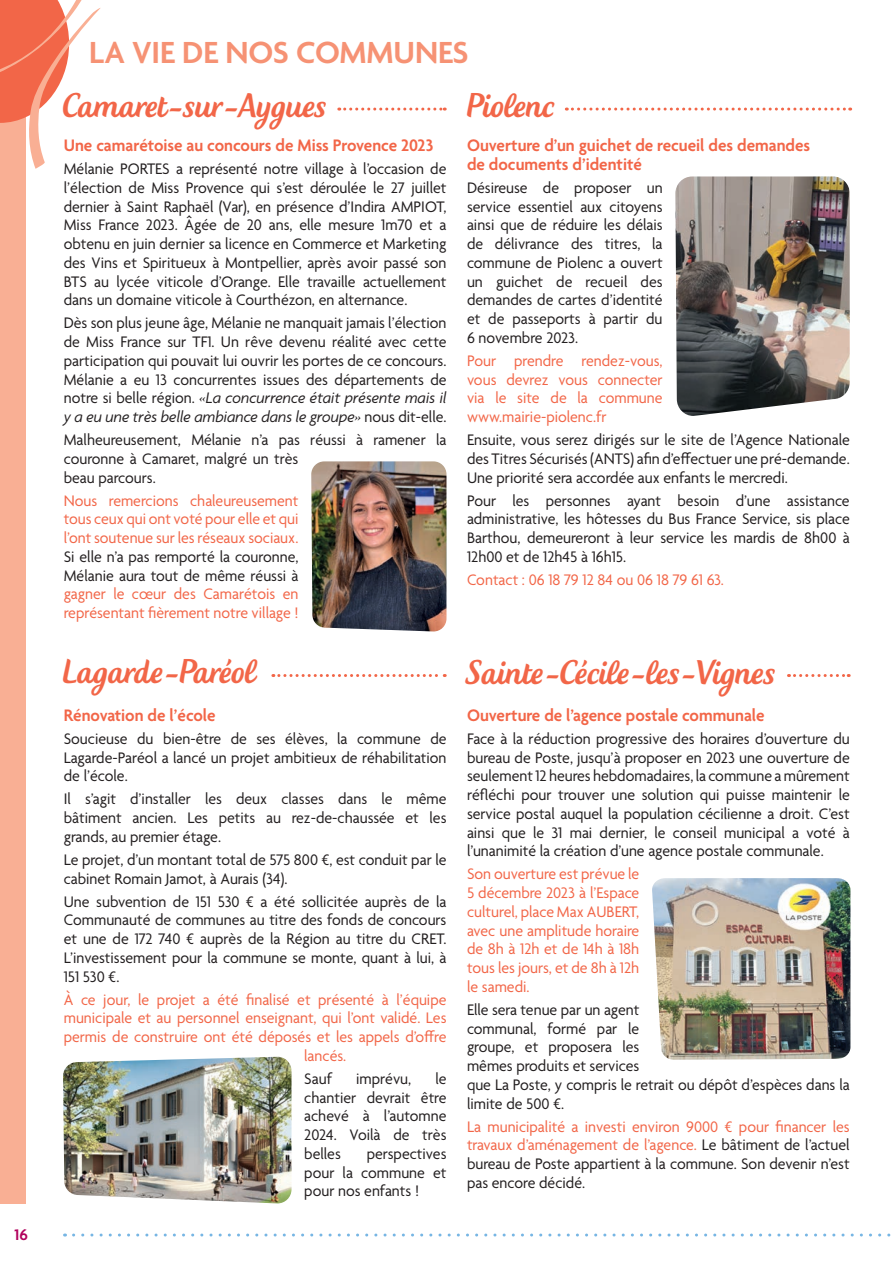
<style>
.page{position:relative;width:893px;height:1263px;background:#fff}
.page>*{position:absolute;margin:0;border:0;box-sizing:border-box;transform-origin:0 0}
.t1{font:45px "Creamy Script";letter-spacing:-.005em;color:#f26648}
.t2{font:600 33px "Agenda";letter-spacing:-.005em;color:#f69274}
.t3{font:600 18px/18.8px "Agenda";color:#f26648;scale:.96 1}
.t4{font:16.5px/18.8px "Agenda";color:#231f20;text-align:justify;scale:.96 1}
.t5{font:16.5px/18.8px "Agenda";color:#f26648;text-align:justify;scale:.96 1}
.t6{font:600 16.5px "Agenda";color:#b1015c}
.s1{font-style:italic}
.s2{color:#f26648}
</style>
<div class="page">
<svg style="left:74px;top:1233px;width:817px;height:3px"></svg>
<div style="left:0;top:0;width:26px;height:1203px;background:#f9af94"></div>
<svg style="left:0;top:0;width:101px;height:169px"></svg>
<img style="left:311px;top:461px;width:135px;height:170px">
<img style="left:652px;top:878px;width:198px;height:182px">
<svg style="left:339px;top:108px;width:106px;height:3px"></svg>
<svg style="left:566px;top:108px;width:285px;height:3px"></svg>
<svg style="left:273px;top:674px;width:172px;height:3px"></svg>
<svg style="left:788px;top:674px;width:61px;height:3px"></svg>
<img style="left:675px;top:176px;width:175px;height:240px">
<img style="left:63px;top:1057px;width:229px;height:146px">
<p class="t6" style="left:15px;top:1226px;width:15px">16</p>
<h2 class="t2" style="left:89px;top:35px;width:381px">LA VIE DE NOS COMMUNES</h2>
<h1 class="t1" style="left:63px;top:84px;width:265px">Camaret-sur-Aygues</h1>
<p class="t3" style="left:64px;top:137px;width:386px">Une camarétoise au concours de Miss Provence 2023</p>
<p class="t4" style="left:64px;top:160px;width:400px">Mélanie PORTES a représenté notre village à l’occasion de l’élection de Miss Provence qui s’est déroulée le 27 juillet dernier à Saint Raphaël (Var), en présence d’Indira AMPIOT, Miss France 2023. Âgée de 20 ans, elle mesure 1m70 et a obtenu en juin dernier sa licence en Commerce et Marketing des Vins et Spiritueux à Montpellier, après avoir passé son BTS au lycée viticole d’Orange. Elle travaille actuellement dans un domaine viticole à Courthézon, en alternance.</p>
<p class="t4" style="left:64px;top:315px;width:400px">Dès son plus jeune âge, Mélanie ne manquait jamais l’élection de Miss France sur TF1. Un rêve devenu réalité avec cette participation qui pouvait lui ouvrir les portes de ce concours.<br>Mélanie a eu 13 concurrentes issues des départements de notre si belle région. <span class="s1">«La concurrence était présente mais il y a eu une très belle ambiance dans le groupe»</span> nous dit-elle.</p>
<p class="t4" style="left:64px;top:431px;width:400px;text-align:left">Malheureusement, Mélanie n’a pas réussi à ramener la couronne à Camaret, malgré un très<br>beau parcours.</p>
<p class="t5" style="left:64px;top:492px;width:246px">Nous remercions chaleureusement tous ceux qui ont voté pour elle et qui l’ont soutenue sur les réseaux sociaux.</p>
<p class="t4" style="left:64px;top:548px;width:246px">Si elle n’a pas remporté la couronne,<br>Mélanie aura tout de même réussi à</p>
<p class="t5" style="left:64px;top:586px;width:246px">gagner le cœur des Camarétois en représentant fièrement notre village !</p>
<h1 class="t1" style="left:63px;top:650px;width:193px">Lagarde-Paréol</h1>
<p class="t3" style="left:64px;top:707px;width:160px">Rénovation de l’école</p>
<p class="t4" style="left:64px;top:730px;width:400px">Soucieuse du bien-être de ses élèves, la commune de Lagarde-Paréol a lancé un projet ambitieux de réhabilitation de l’école.</p>
<p class="t4" style="left:64px;top:791px;width:400px">Il s’agit d’installer les deux classes dans le même bâtiment ancien. Les petits au rez-de-chaussée et les grands, au premier étage.</p>
<p class="t4" style="left:64px;top:851px;width:400px">Le projet, d’un montant total de 575 800 €, est conduit par le cabinet Romain Jamot, à Aurais (34).</p>
<p class="t4" style="left:64px;top:893px;width:400px">Une subvention de 151 530 € a été sollicitée auprès de la Communauté de communes au titre des fonds de concours et une de 172 740 € auprès de la Région au titre du CRET.<br>L’investissement pour la commune se monte, quant à lui, à 151 530 €.</p>
<p class="t5" style="left:64px;top:991px;width:400px">À ce jour, le projet a été finalisé et présenté à l’équipe</p>
<p class="t5" style="left:64px;top:1010px;width:400px">municipale et au personnel enseignant, qui l’ont validé. Les</p>
<p class="t5" style="left:64px;top:1028px;width:400px">permis de construire ont été déposés et les appels d’offre</p>
<p class="t5" style="left:304px;top:1047px;width:45px">lancés.</p>
<p class="t4" style="left:304px;top:1070px;width:30px">Sauf</p>
<p class="t4" style="left:356px;top:1070px;width:59px">imprévu,</p>
<p class="t4" style="left:304px;top:1070px;width:150px;text-indent:131px">le chantier devrait être achevé à l’automne 2024. Voilà de très belles</p>
<p class="t4" style="left:304px;top:1145px;width:150px;text-indent:62px">perspectives pour la commune et pour nos enfants !</p>
<h1 class="t1" style="left:467px;top:84px;width:89px">Piolenc</h1>
<p class="t3" style="left:467px;top:137px;width:359px">Ouverture d’un guichet de recueil des demandes de documents d’identité</p>
<p class="t4" style="left:467px;top:179px;width:205px">Désireuse de proposer un service essentiel aux citoyens ainsi que de réduire les délais de délivrance des titres, la commune de Piolenc a ouvert un guichet de recueil des demandes de cartes d’identité et de passeports à partir du 6 novembre 2023.</p>
<p class="t5" style="left:467px;top:352px;width:205px">Pour prendre rendez-vous, vous devrez vous connecter via le site de la commune www.mairie-piolenc.fr</p>
<p class="t4" style="left:467px;top:431px;width:400px">Ensuite, vous serez dirigés sur le site de l’Agence Nationale des Titres Sécurisés (ANTS) afin d’effectuer une pré-demande.<br>Une priorité sera accordée aux enfants le mercredi.</p>
<p class="t4" style="left:467px;top:492px;width:400px">Pour les personnes ayant besoin d’une assistance administrative, les hôtesses du Bus France Service, sis place Barthou, demeureront à leur service les mardis de 8h00 à 12h00 et de 12h45 à 16h15.</p>
<p class="t5" style="left:467px;top:571px;width:269px">Contact : 06 18 79 12 84 ou 06 18 79 61 63.</p>
<h1 class="t1" style="left:467px;top:651px;width:310px">Sainte-Cécile-les-Vignes</h1>
<p class="t3" style="left:467px;top:707px;width:311px">Ouverture de l’agence postale communale</p>
<p class="t4" style="left:467px;top:730px;width:400px">Face à la réduction progressive des horaires d’ouverture du bureau de Poste, jusqu’à proposer en 2023 une ouverture de seulement 12 heures hebdomadaires, la commune a mûrement réfléchi pour trouver une solution qui puisse maintenir le service postal auquel la population cécilienne a droit. C’est ainsi que le 31 mai dernier, le conseil municipal a voté à l’unanimité la création d’une agence postale communale.</p>
<p class="t5" style="left:467px;top:866px;width:181px">Son ouverture est prévue le 5 décembre 2023 à l’Espace culturel, place Max AUBERT, avec une amplitude horaire de 8h à 12h et de 14h à 18h tous les jours, et de 8h à 12h le samedi.</p>
<p class="t4" style="left:467px;top:1001px;width:400px;text-align:left">Elle sera tenue par un agent<br>communal, formé par le<br>groupe, et proposera les<br>mêmes produits et services<br>que La Poste, y compris le retrait ou dépôt d’espèces dans la limite de 500 €.</p>
<p class="t4" style="left:467px;top:1118px;width:400px"><span class="s2">La municipalité a investi environ 9000 € pour financer les travaux d’aménagement de l’agence.</span> Le bâtiment de l’actuel bureau de Poste appartient à la commune. Son devenir n’est pas encore décidé.</p>
</div>
